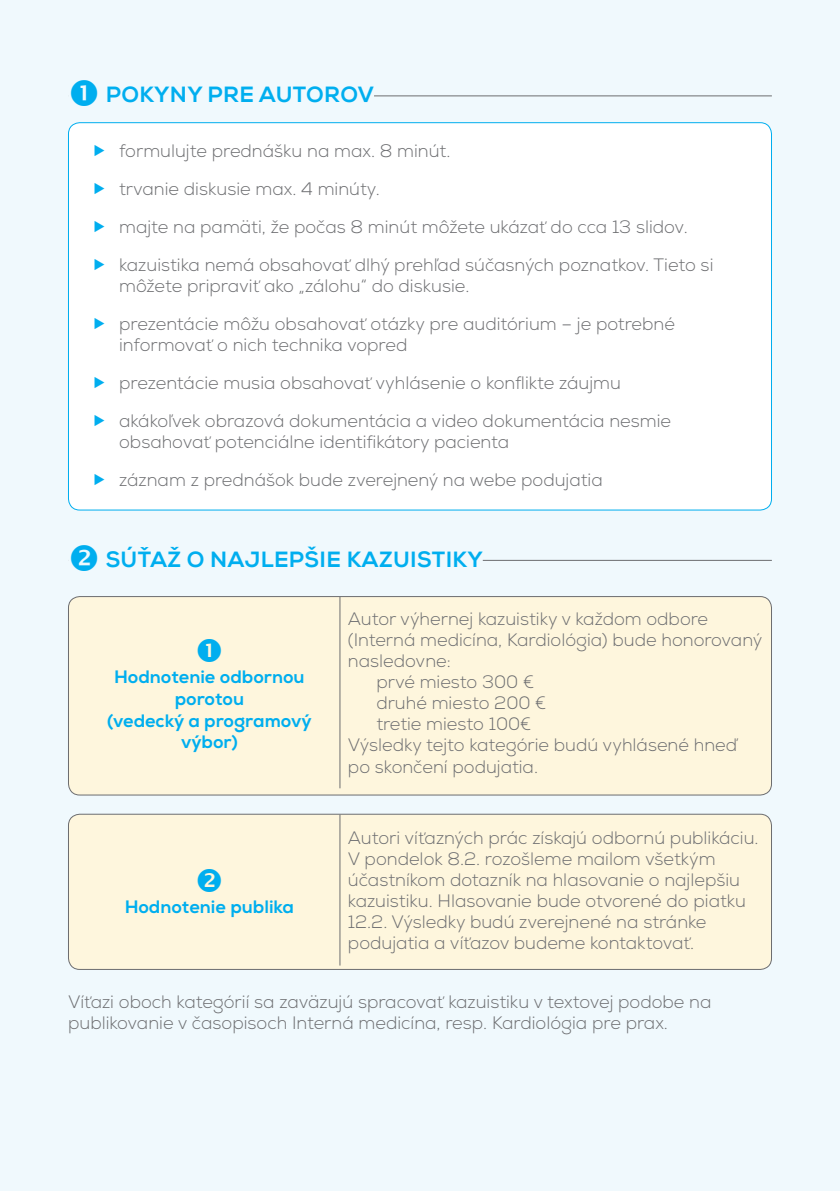
<style>
.page{position:relative;width:840px;height:1191px;background:#fff}
.page>*{position:absolute;margin:0;border:0;box-sizing:border-box;transform-origin:0 0}
.podnadpis_farebne_po{font:800 22px "Nexa";letter-spacing:.015em;color:#00aeef}
.text{font:300 18px/21px "Nexa";color:#6c6d70}
.text-2{font:800 18px/21.6px "Nexa";color:#00aeef;text-align:center}
</style>
<div class="page">
<div style="left:0;top:0;width:839px;height:1191px;background:#f0f9fd"></div>
<div style="left:68px;top:123px;width:703px;height:387px;background:#fff;border-radius:11px"></div>
<hr style="left:68px;top:95px;width:703px;height:1px;background:#6c6d70">
<div style="left:68px;top:85px;width:306px;height:16px;background:#f0f9fd"></div>
<div style="left:68px;top:596px;width:703px;height:199px;background:#fef6dd;border-radius:11px"></div>
<hr style="left:339px;top:597px;width:1px;height:191px;background:#6c6d70">
<div style="left:68px;top:596px;width:703px;height:199px;border:1px solid #6c6d70;border-radius:11px"></div>
<div style="left:68px;top:814px;width:703px;height:155px;background:#fef6dd;border-radius:11px"></div>
<hr style="left:339px;top:814px;width:1px;height:151px;background:#6c6d70">
<div style="left:68px;top:814px;width:703px;height:155px;border:1px solid #6c6d70;border-radius:11px"></div>
<hr style="left:68px;top:560px;width:703px;height:1px;background:#6c6d70">
<div style="left:68px;top:549px;width:414px;height:16px;background:#f0f9fd"></div>
<p class="podnadpis_farebne_po" style="left:106px;top:81px;width:270px">POKYNY PRE AUTOROV</p>
<p class="text" style="left:119px;top:141px;width:332px">formulujte prednášku na max. 8 minút.</p>
<p class="text" style="left:119px;top:179px;width:262px">trvanie diskusie max. 4 minúty.</p>
<p class="text" style="left:119px;top:217px;width:569px">majte na pamäti, že počas 8 minút môžete ukázať do cca 13 slidov.</p>
<p class="text" style="left:119px;top:255px;width:595px">kazuistika nemá obsahovať dlhý prehľad súčasných poznatkov. Tieto si môžete pripraviť ako „zálohu“ do diskusie.</p>
<p class="text" style="left:119px;top:314px;width:557px">prezentácie môžu obsahovať otázky pre auditórium – je potrebné informovať o nich technika vopred</p>
<p class="text" style="left:119px;top:373px;width:503px">prezentácie musia obsahovať vyhlásenie o konflikte záujmu</p>
<p class="text" style="left:119px;top:411px;width:553px">akákoľvek obrazová dokumentácia a video dokumentácia nesmie obsahovať potenciálne identifikátory pacienta</p>
<p class="text" style="left:119px;top:470px;width:485px">záznam z prednášok bude zverejnený na webe podujatia</p>
<p class="podnadpis_farebne_po" style="left:106px;top:545px;width:378px">SÚŤAŽ O NAJLEPŠIE KAZUISTIKY</p>
<p class="text-2" style="left:114px;top:666px;width:192px">Hodnotenie odbornou porotou</p>
<p class="text-2" style="left:107px;top:710px;width:206px">(vedecký a programový výbor)</p>
<p class="text-2" style="left:125px;top:896px;width:171px">Hodnotenie publika</p>
<p class="text" style="left:348px;top:609px;width:415px">Autor výhernej kazuistiky v každom odbore (Interná medicína, Kardiológia) bude honorovaný nasledovne:</p>
<p class="text" style="left:376px;top:672px;width:159px">prvé miesto 300 €</p>
<p class="text" style="left:376px;top:693px;width:171px">druhé miesto 200 €</p>
<p class="text" style="left:376px;top:714px;width:156px">tretie miesto 100€</p>
<p class="text" style="left:348px;top:735px;width:390px">Výsledky tejto kategórie budú vyhlásené hneď po skončení podujatia.</p>
<p class="text" style="left:348px;top:827px;width:412px">Autori víťazných prác získajú odbornú publikáciu.<br>V pondelok 8.2. rozošleme mailom všetkým účastníkom dotazník na hlasovanie o najlepšiu kazuistiku. Hlasovanie bude otvorené do piatku 12.2. Výsledky budú zverejnené na stránke podujatia a víťazov budeme kontaktovať.</p>
<p class="text" style="left:68px;top:991px;width:644px">Víťazi oboch kategórií sa zaväzujú spracovať kazuistiku v textovej podobe na publikovanie v časopisoch Interná medicína, resp. Kardiológia pre prax.</p>
</div>
